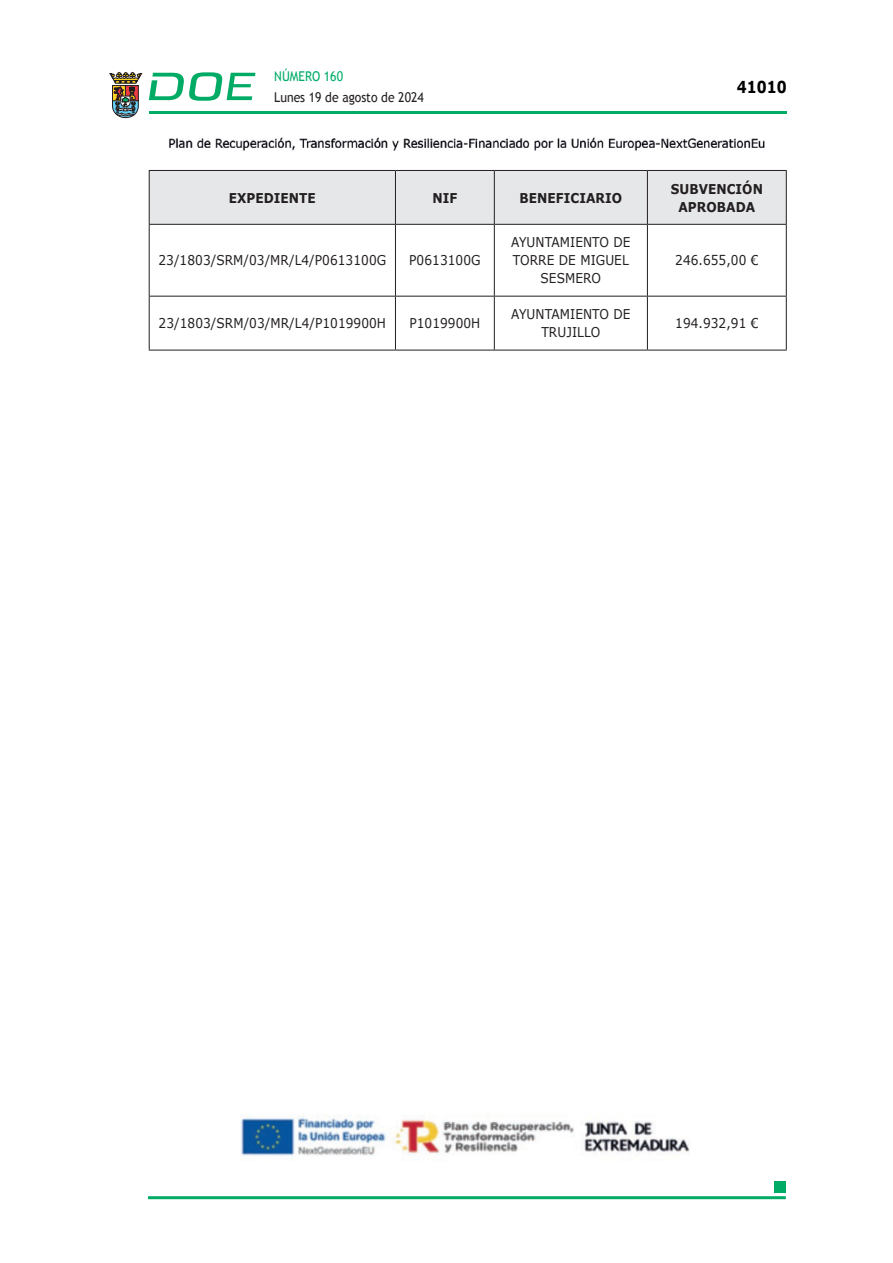
<style>
.page{position:relative;width:893px;height:1263px;background:#fff}
.page>*{position:absolute;margin:0;border:0;box-sizing:border-box;transform-origin:0 0}
.t1{font:700 16.5px "Verdana";color:#000;scale:.85 1}
.CUERPO_DE_TEXTO{font:13.5px/18px "Verdana";letter-spacing:.005em;color:#231f20;text-align:center;scale:.9 1}
.TABLATITULO{font:700 13.5px/18px "Verdana";letter-spacing:.005em;color:#231f20;text-align:center;scale:.9 1}
.t2{font:13.5px "Trebuchet MS";color:#231f20;scale:.9 1}
.t3{font:13.5px "Trebuchet MS";color:#00ab67;scale:.9 1}
</style>
<div class="page">
<hr style="left:149px;top:111px;width:638px;height:3px;background:#00ab66">
<svg style="left:109px;top:72px;width:33px;height:46px"></svg>
<svg style="left:149px;top:72px;width:106px;height:29px"></svg>
<hr style="left:148px;top:1196px;width:638px;height:3px;background:#00ab66">
<div style="left:775px;top:1181px;width:11px;height:11px;background:#00ab66"></div>
<div style="left:150px;top:171px;width:636px;height:53px;background:#e6e7e9"></div>
<hr style="left:149px;top:170px;width:246px;height:1px;background:#231f20">
<hr style="left:395px;top:170px;width:99px;height:1px;background:#231f20">
<hr style="left:494px;top:170px;width:153px;height:1px;background:#231f20">
<hr style="left:647px;top:170px;width:140px;height:1px;background:#231f20">
<hr style="left:149px;top:224px;width:246px;height:1px;background:#231f20">
<hr style="left:395px;top:224px;width:99px;height:1px;background:#231f20">
<hr style="left:494px;top:224px;width:153px;height:1px;background:#231f20">
<hr style="left:647px;top:224px;width:140px;height:1px;background:#231f20">
<hr style="left:149px;top:296px;width:246px;height:1px;background:#231f20">
<hr style="left:395px;top:296px;width:99px;height:1px;background:#231f20">
<hr style="left:494px;top:296px;width:153px;height:1px;background:#231f20">
<hr style="left:647px;top:296px;width:140px;height:1px;background:#231f20">
<hr style="left:149px;top:350px;width:246px;height:1px;background:#231f20">
<hr style="left:395px;top:350px;width:99px;height:1px;background:#231f20">
<hr style="left:494px;top:350px;width:153px;height:1px;background:#231f20">
<hr style="left:647px;top:350px;width:140px;height:1px;background:#231f20">
<hr style="left:149px;top:171px;width:1px;height:53px;background:#231f20">
<hr style="left:149px;top:225px;width:1px;height:71px;background:#231f20">
<hr style="left:149px;top:296px;width:1px;height:54px;background:#231f20">
<hr style="left:395px;top:171px;width:1px;height:53px;background:#231f20">
<hr style="left:494px;top:171px;width:1px;height:53px;background:#231f20">
<hr style="left:647px;top:171px;width:1px;height:53px;background:#231f20">
<hr style="left:786px;top:171px;width:1px;height:53px;background:#231f20">
<hr style="left:395px;top:225px;width:1px;height:71px;background:#231f20">
<hr style="left:494px;top:225px;width:1px;height:71px;background:#231f20">
<hr style="left:647px;top:225px;width:1px;height:71px;background:#231f20">
<hr style="left:786px;top:225px;width:1px;height:71px;background:#231f20">
<hr style="left:395px;top:296px;width:1px;height:54px;background:#231f20">
<hr style="left:494px;top:296px;width:1px;height:54px;background:#231f20">
<hr style="left:647px;top:296px;width:1px;height:54px;background:#231f20">
<hr style="left:786px;top:296px;width:1px;height:54px;background:#231f20">
<img style="left:240px;top:1115px;width:450px;height:41px">
<img style="left:169px;top:137px;width:596px;height:14px">
<p class="t3" style="left:274px;top:68px;width:78px">NÚMERO 160</p>
<p class="t2" style="left:274px;top:89px;width:168px">Lunes 19 de agosto de 2024</p>
<p class="TABLATITULO" style="left:229px;top:189px;width:98px">EXPEDIENTE</p>
<p class="TABLATITULO" style="left:432px;top:189px;width:29px">NIF</p>
<p class="TABLATITULO" style="left:519px;top:189px;width:116px">BENEFICIARIO</p>
<p class="CUERPO_DE_TEXTO" style="left:158px;top:252px;width:254px">23/1803/SRM/03/MR/L4/P0613100G</p>
<p class="CUERPO_DE_TEXTO" style="left:409px;top:252px;width:81px">P0613100G</p>
<p class="CUERPO_DE_TEXTO" style="left:511px;top:234px;width:134px">AYUNTAMIENTO DE<br>TORRE DE MIGUEL<br>SESMERO</p>
<p class="t1" style="left:737px;top:76px;width:60px">41010</p>
<p class="TABLATITULO" style="left:671px;top:180px;width:104px">SUBVENCIÓN<br>APROBADA</p>
<p class="CUERPO_DE_TEXTO" style="left:675px;top:252px;width:94px">246.655,00 €</p>
<p class="CUERPO_DE_TEXTO" style="left:159px;top:315px;width:254px">23/1803/SRM/03/MR/L4/P1019900H</p>
<p class="CUERPO_DE_TEXTO" style="left:409px;top:315px;width:80px">P1019900H</p>
<p class="CUERPO_DE_TEXTO" style="left:511px;top:306px;width:134px">AYUNTAMIENTO DE<br>TRUJILLO</p>
<p class="CUERPO_DE_TEXTO" style="left:675px;top:315px;width:94px">194.932,91 €</p>
</div>
